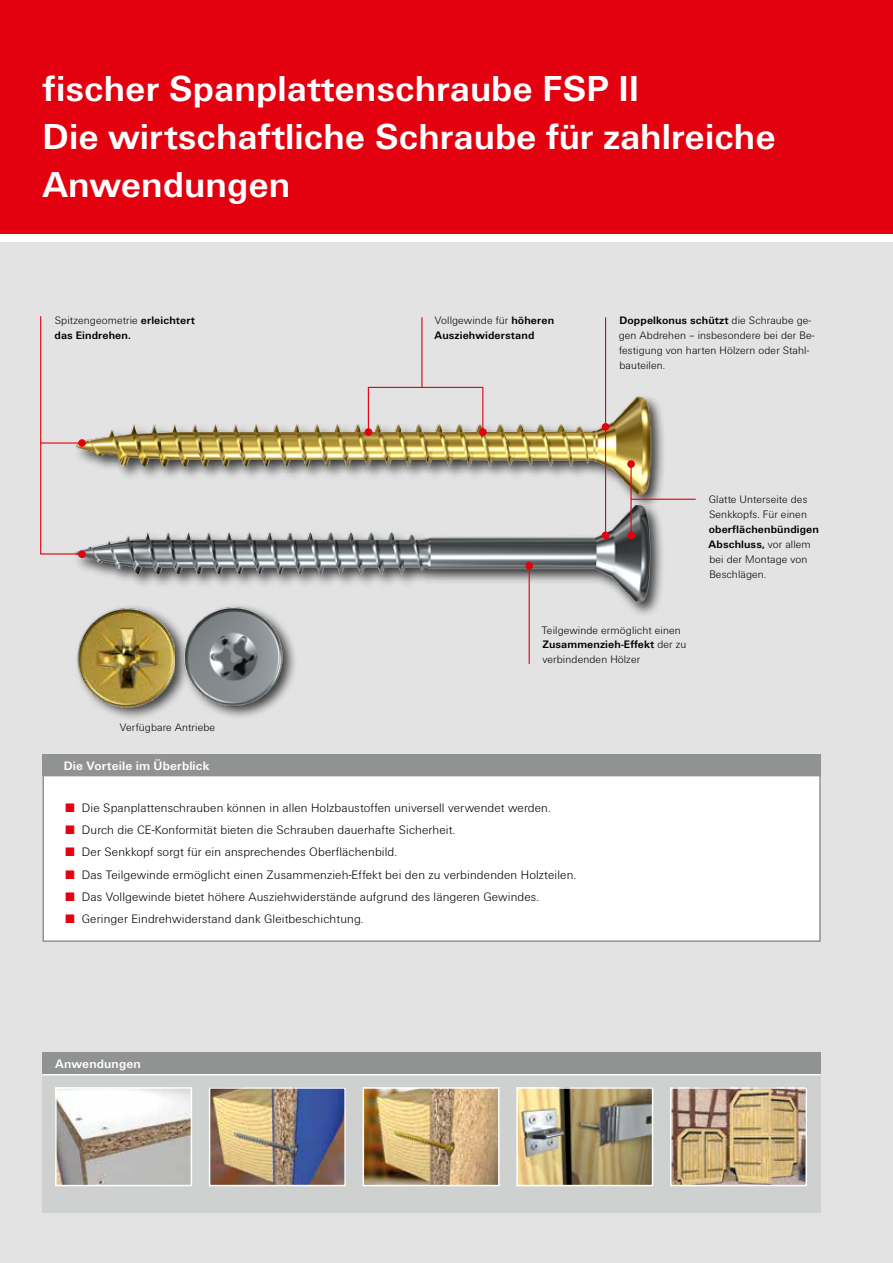
<style>
.page{position:relative;width:893px;height:1263px;background:#fff}
.page>*{position:absolute;margin:0;border:0;box-sizing:border-box;transform-origin:0 0}
.t1{font:700 37.5px/48px "Fi We";color:#fff}
.t2{font:300 12.75px "Fi We";letter-spacing:.01em;color:#000}
.t3{font:700 12.75px "Fi We";letter-spacing:.01em;color:#fff}
.t4{font:300 11.25px/14.9px "Fi We";letter-spacing:.01em;color:#000}
.t5{font:700 11.25px/14.9px "Fi We";letter-spacing:.01em;color:#000}
.s1{font-weight:300}
.s2{font-weight:700}
.s3{font-weight:400;color:#e3000f}
</style>
<div class="page">
<div style="left:0;top:242px;width:893px;height:1021px;background:#e3e3e3"></div>
<div style="left:0;top:0;width:893px;height:234px;background:#e3000f"></div>
<img style="left:84px;top:383px;width:580px;height:112px">
<img style="left:76px;top:495px;width:585px;height:169px">
<hr style="left:631px;top:499px;width:65px;height:1px;background:#e3000f">
<div style="left:627px;top:460px;width:8px;height:8px;background:#e3000f;border-radius:50%"></div>
<div style="left:602px;top:423px;width:7px;height:8px;background:#e3000f;border-radius:50%"></div>
<div style="left:627px;top:531px;width:8px;height:8px;background:#e3000f;border-radius:50%"></div>
<div style="left:602px;top:531px;width:7px;height:8px;background:#e3000f;border-radius:50%"></div>
<hr style="left:630px;top:464px;width:2px;height:71px;background:#e3000f">
<hr style="left:605px;top:317px;width:1px;height:218px;background:#e3000f">
<div style="left:43px;top:775px;width:778px;height:167px;background:#fff;border:2px solid #919292"></div>
<div style="left:43px;top:754px;width:778px;height:22px;background:#919292"></div>
<div style="left:43px;top:1074px;width:778px;height:138px;background:#cfd0d0"></div>
<div style="left:43px;top:1053px;width:778px;height:21px;background:#919292"></div>
<hr style="left:43px;top:1074px;width:778px;height:1px;background:#fff">
<img style="left:58px;top:1090px;width:131px;height:93px">
<div style="left:55px;top:1087px;width:137px;height:99px;border:2px solid #fff"></div>
<img style="left:212px;top:1090px;width:131px;height:93px">
<div style="left:209px;top:1087px;width:137px;height:99px;border:2px solid #fff"></div>
<img style="left:366px;top:1090px;width:131px;height:93px">
<div style="left:363px;top:1087px;width:137px;height:99px;border:2px solid #fff"></div>
<img style="left:519px;top:1090px;width:131px;height:93px">
<div style="left:516px;top:1087px;width:137px;height:99px;border:2px solid #fff"></div>
<img style="left:673px;top:1090px;width:131px;height:93px">
<div style="left:670px;top:1087px;width:137px;height:99px;border:2px solid #fff"></div>
<svg style="left:367px;top:386px;width:117px;height:44px"></svg>
<div style="left:479px;top:428px;width:8px;height:8px;background:#e3000f;border-radius:50%"></div>
<div style="left:365px;top:428px;width:7px;height:8px;background:#e3000f;border-radius:50%"></div>
<hr style="left:529px;top:565px;width:1px;height:99px;background:#e3000f">
<div style="left:525px;top:562px;width:8px;height:7px;background:#e3000f;border-radius:50%"></div>
<hr style="left:421px;top:317px;width:1px;height:70px;background:#e3000f">
<div style="left:74px;top:604px;width:116px;height:117px;background:#000;opacity:.75"></div>
<img style="left:74px;top:600px;width:229px;height:115px">
<div style="left:181px;top:603px;width:117px;height:117px;background:#000;opacity:.75"></div>
<div style="left:78px;top:550px;width:8px;height:8px;background:#e3000f;border-radius:50%"></div>
<svg style="left:40px;top:316px;width:44px;height:239px"></svg>
<h1 class="t1" style="left:43px;top:65px;width:735px">fischer Spanplattenschraube FSP II<br>Die wirtschaftliche Schraube für zahlreiche<br>Anwendungen</h1>
<p class="t5" style="left:55px;top:313px;width:142px"><span class="s1">Spitzengeometrie</span> erleichtert das Eindrehen.</p>
<p class="t4" style="left:120px;top:720px;width:97px">Verfügbare Antriebe</p>
<p class="t3" style="left:64px;top:758px;width:147px">Die Vorteile im Überblick</p>
<p class="t5" style="left:435px;top:313px;width:121px"><span class="s1">Vollgewinde für</span> höheren<br>Ausziehwiderstand</p>
<p class="t4" style="left:619px;top:313px;width:197px"><span class="s2">Doppelkonus schützt</span> die Schraube ge&shy;gen Abdrehen – insbesondere bei der Be&shy;festigung von harten Hölzern oder Stahl&shy;bauteilen.</p>
<p class="t4" style="left:542px;top:622px;width:146px">Teilgewinde ermöglicht einen<br><span class="s2">Zusammenzieh-Effekt</span> der zu verbindenden Hölzer</p>
<p class="t4" style="left:709px;top:492px;width:100px">Glatte Unterseite des<br>Senkkopfs. Für einen</p>
<p class="t4" style="left:709px;top:522px;width:112px"><span class="s2">oberflächenbündigen<br>Abschluss,</span> vor allem bei der Montage von<br>Beschlägen.</p>
<p class="t2" style="left:66px;top:800px;width:486px"><span class="s3">■</span> Die Spanplattenschrauben können in allen Holzbaustoffen universell verwendet werden.</p>
<p class="t2" style="left:66px;top:823px;width:391px"><span class="s3">■</span> Durch die CE-Konformität bieten die Schrauben dauerhafte Sicherheit.</p>
<p class="t2" style="left:66px;top:845px;width:333px"><span class="s3">■</span> Der Senkkopf sorgt für ein ansprechendes Oberflächenbild.</p>
<p class="t2" style="left:66px;top:867px;width:512px"><span class="s3">■</span> Das Teilgewinde ermöglicht einen Zusammenzieh-Effekt bei den zu verbindenden Holzteilen.</p>
<p class="t2" style="left:66px;top:889px;width:475px"><span class="s3">■</span> Das Vollgewinde bietet höhere Ausziehwiderstände aufgrund des längeren Gewindes.</p>
<p class="t2" style="left:66px;top:912px;width:299px"><span class="s3">■</span> Geringer Eindrehwiderstand dank Gleitbeschichtung.</p>
<p class="t3" style="left:55px;top:1057px;width:87px">Anwendungen</p>
</div>
